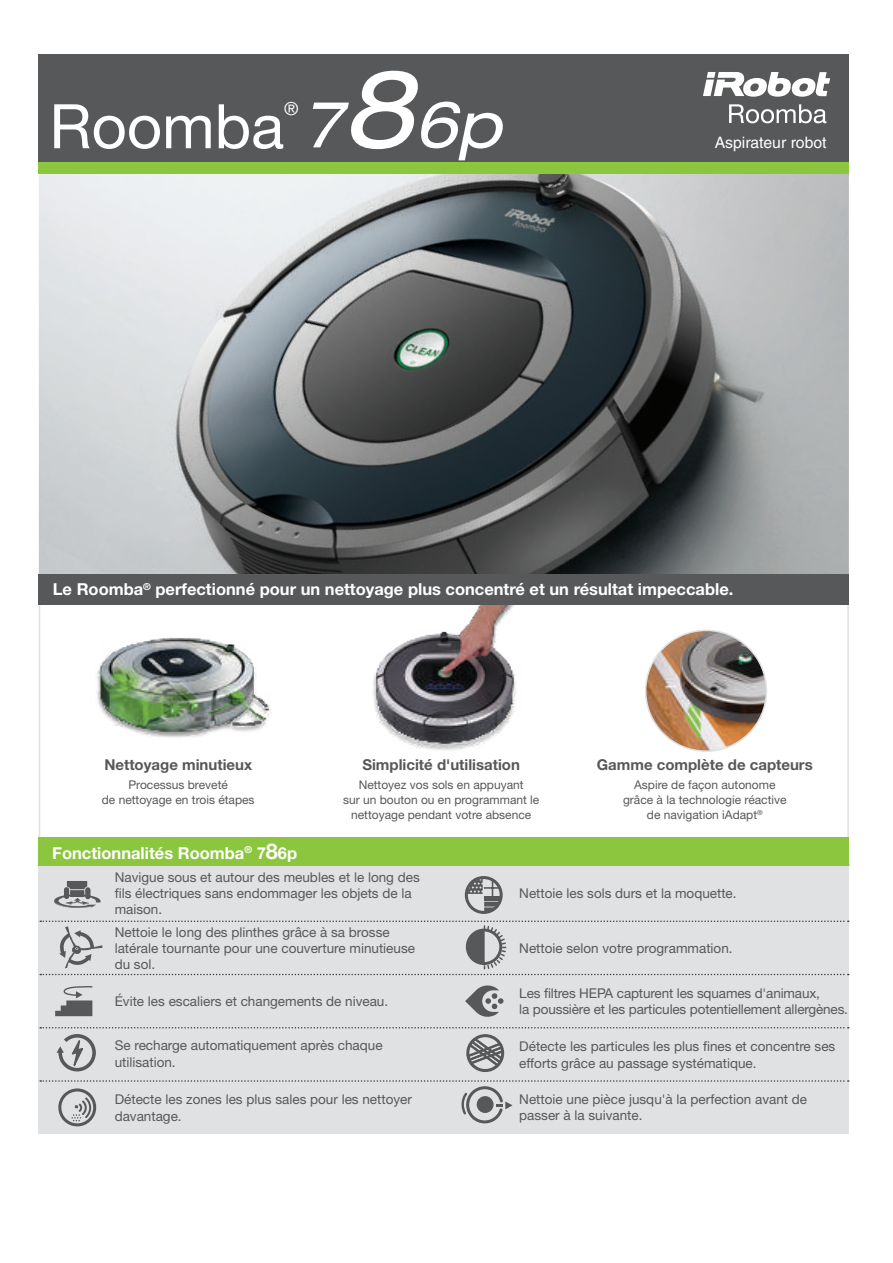
<style>
.page{position:relative;width:893px;height:1263px;background:#fff}
.page>*{position:absolute;margin:0;border:0;box-sizing:border-box;transform-origin:0 0}
.t1{font:61.5px "Helvetica Neue LT Pro";color:#fff}
.t2{font:18px "Helvetica Neue LT Pro";color:#fff}
.t3{font:700 16.5px "Helvetica Neue LT Pro";color:#fff}
.t4{font:15.75px "Helvetica";color:#fff}
.t5{font:700 15px "Helvetica Neue LT Pro";color:#57585a}
.t6{font:13.5px/15.8px "Helvetica Neue LT Pro";color:#57585a}
.t7{font:12px/15px "Helvetica Neue LT Pro";color:#57585a;text-align:center}
.s1{font-style:italic;font-stretch:expanded;font-size:64.5px}
.s2{font-style:italic;font-stretch:expanded;font-size:108px}
.s3{font-size:21.75px}
</style>
<div class="page">
<div style="left:39px;top:865px;width:810px;height:269px;background:#e0e1e3"></div>
<svg style="left:40px;top:1027px;width:809px;height:1px"></svg>
<div style="left:39px;top:837px;width:810px;height:29px;background:#8bc63e"></div>
<img style="left:96px;top:638px;width:176px;height:100px">
<img style="left:373px;top:605px;width:143px;height:145px">
<svg style="left:465px;top:985px;width:38px;height:32px"></svg>
<svg style="left:54px;top:881px;width:47px;height:27px"></svg>
<svg style="left:55px;top:986px;width:38px;height:30px"></svg>
<svg style="left:464px;top:876px;width:39px;height:38px"></svg>
<svg style="left:40px;top:920px;width:809px;height:55px"></svg>
<img style="left:646px;top:630px;width:120px;height:121px;border-radius:60px">
<div style="left:645px;top:630px;width:122px;height:122px;border:2px solid #e0e1e3;border-radius:50%"></div>
<div style="left:39px;top:54px;width:810px;height:108px;background:#57585a"></div>
<img style="left:39px;top:174px;width:810px;height:400px">
<div style="left:39px;top:574px;width:810px;height:31px;background:#57585a"></div>
<svg style="left:40px;top:1034px;width:809px;height:92px"></svg>
<div style="left:39px;top:162px;width:810px;height:12px;background:#8bc63e"></div>
<svg style="left:703px;top:72px;width:127px;height:25px"></svg>
<svg style="left:729px;top:104px;width:97px;height:19px"></svg>
<p class="t1" style="left:49px;top:90px;width:453px">Roomba <span class="s1">7</span><span class="s2">8</span><span class="s1">6p</span></p>
<p class="t2" style="left:284px;top:98px;width:16px">®</p>
<p class="t4" style="left:715px;top:133px;width:113px">Aspirateur robot</p>
<p class="t3" style="left:53px;top:579px;width:682px">Le Roomba<sup>®</sup> perfectionné pour un nettoyage plus concentré et un résultat impeccable.</p>
<p class="t5" style="left:104px;top:755px;width:149px">Nettoyage minutieux</p>
<p class="t7" style="left:102px;top:777px;width:154px">Processus breveté<br>de nettoyage en trois étapes</p>
<p class="t3" style="left:52px;top:843px;width:246px">Fonctionnalités Roomba<sup>®</sup> 7<span class="s3">8</span>6p</p>
<p class="t5" style="left:362px;top:755px;width:159px">Simplicité d'utilisation</p>
<p class="t7" style="left:343px;top:777px;width:198px">Nettoyez vos sols en appuyant<br>sur un bouton ou en programmant le nettoyage pendant votre absence</p>
<p class="t5" style="left:597px;top:755px;width:218px">Gamme complète de capteurs</p>
<p class="t7" style="left:623px;top:777px;width:165px">Aspire de façon autonome grâce à la technologie réactive de navigation iAdapt<sup>®</sup></p>
<p class="t6" style="left:115px;top:869px;width:307px">Navigue sous et autour des meubles et le long des fils électriques sans endommager les objets de la maison.</p>
<p class="t6" style="left:115px;top:924px;width:302px">Nettoie le long des plinthes grâce à sa brosse latérale tournante pour une couverture minutieuse du sol.</p>
<p class="t6" style="left:115px;top:993px;width:275px">Évite les escaliers et changements de niveau.</p>
<p class="t6" style="left:115px;top:1037px;width:269px;line-height:16.5px">Se recharge automatiquement après chaque utilisation.</p>
<p class="t6" style="left:115px;top:1091px;width:299px;line-height:16.5px">Détecte les zones les plus sales pour les nettoyer davantage.</p>
<p class="t6" style="left:519px;top:885px;width:219px">Nettoie les sols durs et la moquette.</p>
<p class="t6" style="left:519px;top:940px;width:215px">Nettoie selon votre programmation.</p>
<p class="t6" style="left:519px;top:984px;width:330px;line-height:16.5px">Les filtres HEPA capturent les squames d'animaux,<br>la poussière et les particules potentiellement allergènes.</p>
<p class="t6" style="left:519px;top:1038px;width:318px;line-height:16.5px">Détecte les particules les plus fines et concentre ses efforts grâce au passage systématique.</p>
<p class="t6" style="left:519px;top:1091px;width:289px">Nettoie une pièce jusqu'à la perfection avant de passer à la suivante.</p>
</div>
